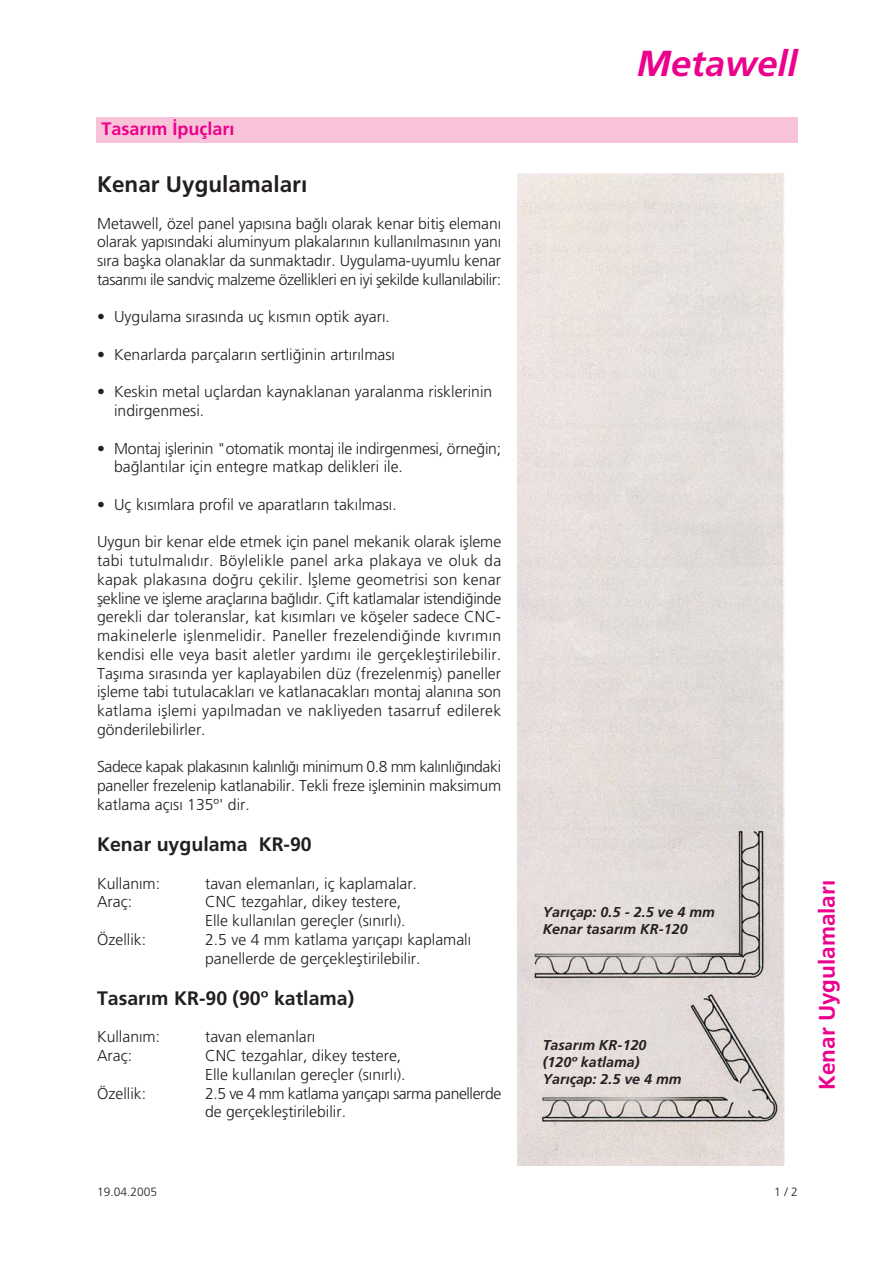
<style>
.page{position:relative;width:893px;height:1263px;background:#fff}
.page>*{position:absolute;margin:0;border:0;box-sizing:border-box;transform-origin:0 0}
.t1{font:italic 700 36.15px "Frutiger";color:#ec008c}
.t2{font:700 22.5px "Frutiger";color:#231f20}
.t3{font:700 22.5px "Frutiger";color:#ec008c}
.t4{font:700 19.5px "Frutiger";color:#231f20}
.t5{font:700 18px "Frutiger";color:#ec008c}
.t6{font:300 15.75px/18.8px "Frutiger";color:#231f20}
.t7{font:300 15.75px/18.8px "Frutiger";letter-spacing:-.025em;color:#231f20}
.t8{font:italic 700 14.25px/17.2px "Frutiger";color:#231f20}
.t9{font:300 12px "Frutiger";color:#231f20}
</style>
<div class="page">
<div style="left:96px;top:117px;width:701px;height:26px;background:#f8c2d9"></div>
<img style="left:517px;top:174px;width:267px;height:991px">
<p class="t5" style="left:101px;top:121px;width:135px">Tasar›m ‹puçlar›</p>
<h2 class="t2" style="left:97px;top:175px;width:212px">Kenar Uygulamalar›</h2>
<p class="t6" style="left:97px;top:215px;width:405px;text-align:justify">Metawell, özel panel yap›s›na ba¤l› olarak kenar bitifl eleman› olarak yap›s›ndaki aluminyum plakalar›n›n kullan›lmas›n›n yan› s›ra baflka olanaklar da sunmaktad›r. Uygulama-uyumlu kenar tasar›m› ile sandviç malzeme özellikleri en iyi flekilde kullan›labilir:</p>
<p class="t6" style="left:97px;top:309px;width:294px">• Uygulama s›ras›nda uç k›sm›n optik ayar›.</p>
<p class="t6" style="left:97px;top:346px;width:299px">• Kenarlarda parçalar›n sertli¤inin art›r›lmas›</p>
<p class="t6" style="left:114px;top:384px;width:379px;text-indent:-17px">• Keskin metal uçlardan kaynaklanan yaralanma risklerinin indirgenmesi.</p>
<p class="t6" style="left:114px;top:440px;width:388px;text-indent:-17px">• Montaj ifllerinin "otomatik montaj ile indirgenmesi, örne¤in; ba¤lant›lar için entegre matkap delikleri ile.</p>
<p class="t6" style="left:97px;top:496px;width:301px">• Uç k›s›mlara profil ve aparatlar›n tak›lmas›.</p>
<p class="t6" style="left:97px;top:534px;width:405px;text-align:justify">Uygun bir kenar elde etmek için panel mekanik olarak iflleme tabi tutulmal›d›r. Böylelikle panel arka plakaya ve oluk da kapak plakas›na do¤ru çekilir. ‹flleme geometrisi son kenar flekline ve iflleme araçlar›na ba¤l›d›r. Çift katlamalar istendi¤inde gerekli dar toleranslar, kat k›s›mlar› ve köfleler sadece CNC&shy;makinelerle ifllenmelidir. Paneller frezelendi¤inde k›vr›m›n kendisi elle veya basit aletler yard›m› ile gerçeklefltirilebilir.<br>Tafl›ma s›ras›nda yer kaplayabilen düz (frezelenmifl) paneller iflleme tabi tutulacaklar› ve katlanacaklar› montaj alan›na son katlama ifllemi yap›lmadan ve nakliyeden tasarruf edilerek gönderilebilirler.</p>
<p class="t6" style="left:97px;top:759px;width:405px;text-align:justify">Sadece kapak plakas›n›n kal›nl›¤› minimum 0.8 mm kal›nl›¤›ndaki paneller frezelenip katlanabilir. Tekli freze iflleminin maksimum katlama aç›s› 135º' dir.</p>
<p class="t4" style="left:97px;top:836px;width:216px">Kenar uygulama KR-90</p>
<p class="t6" style="left:97px;top:875px;width:64px">Kullan›m:</p>
<p class="t6" style="left:205px;top:875px;width:213px">tavan elemanlar›, iç kaplamalar.</p>
<p class="t6" style="left:97px;top:894px;width:36px">Araç:</p>
<p class="t6" style="left:205px;top:894px;width:202px">CNC tezgahlar, dikey testere,<br>Elle kullan›lan gereçler (s›n›rl›).</p>
<p class="t6" style="left:97px;top:931px;width:50px">Özellik:</p>
<p class="t6" style="left:205px;top:931px;width:267px">2.5 ve 4 mm katlama yar›çap› kaplamal› panellerde de gerçeklefltirilebilir.</p>
<p class="t4" style="left:97px;top:990px;width:259px">Tasar›m KR-90 (90º katlama)</p>
<p class="t6" style="left:97px;top:1029px;width:64px">Kullan›m:</p>
<p class="t6" style="left:205px;top:1029px;width:112px">tavan elemanlar›</p>
<p class="t6" style="left:97px;top:1047px;width:36px">Araç:</p>
<p class="t6" style="left:205px;top:1047px;width:202px">CNC tezgahlar, dikey testere,<br>Elle kullan›lan gereçler (s›n›rl›).</p>
<p class="t6" style="left:97px;top:1085px;width:50px">Özellik:</p>
<p class="t7" style="left:205px;top:1085px;width:297px">2.5 ve 4 mm katlama yar›çap› sarma panellerde de gerçeklefltirilebilir.</p>
<h1 class="t1" style="left:637px;top:49px;width:162px">Metawell</h1>
<p class="t8" style="left:542px;top:904px;width:173px">Yar›çap: 0.5 - 2.5 ve 4 mm<br>Kenar tasar›m KR-120</p>
<p class="t8" style="left:542px;top:1037px;width:140px">Tasar›m KR-120 (120º katlama)<br>Yar›çap: 2.5 ve 4 mm</p>
<h2 class="t3" style="left:817px;top:1090px;width:212px;rotate:-90deg">Kenar Uygulamalar›</h2>
<p class="t9" style="left:97px;top:1187px;width:62px">19.04.2005</p>
<p class="t9" style="left:774px;top:1187px;width:25px">1 / 2</p>
</div>
